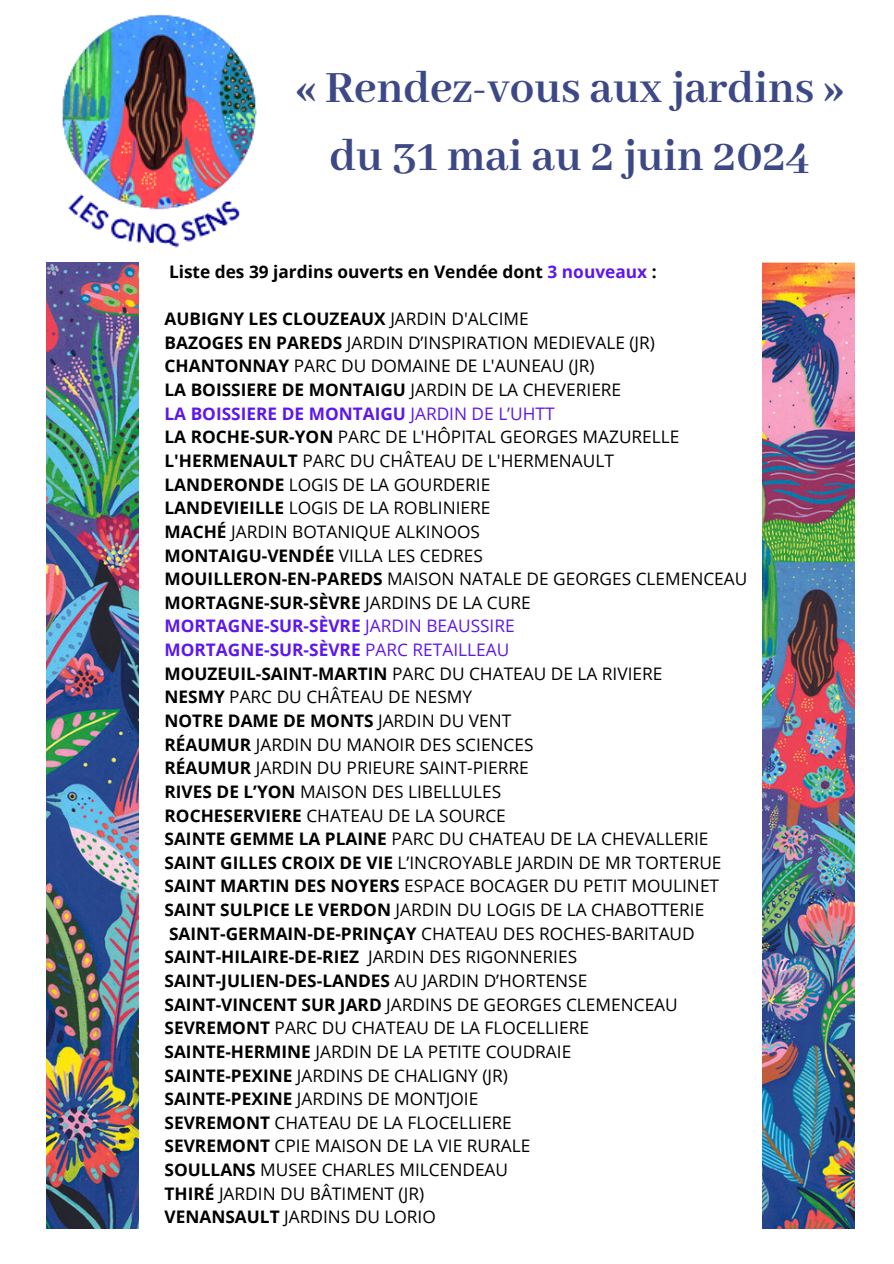
<style>
.page{position:relative;width:894px;height:1264px;background:#fff}
.page>*{position:absolute;margin:0;border:0;box-sizing:border-box;transform-origin:0 0}
.t1{font:700 48.6px/67.8px "Abhaya Libre";color:#3d4986;text-align:center}
.t2{font:17.25px/23.7px "Open Sans";color:#000}
.t3{font:700 17.25px "Open Sans";color:#000}
.s1{color:#5e17eb}
.s2{font-weight:700}
.s3{font-weight:700;color:#5e17eb}
</style>
<div class="page">
<img style="left:46px;top:263px;width:92px;height:965px">
<img style="left:762px;top:263px;width:92px;height:965px">
<img style="left:62px;top:15px;width:195px;height:233px">
<p class="t1" style="left:296px;top:56px;width:549px">« Rendez-vous aux jardins » du 31 mai au 2 juin 2024</p>
<h2 class="t3" style="left:169px;top:259px;width:489px">Liste des 39 jardins ouverts en Vendée dont <span class="s1">3 nouveaux</span> :</h2>
<p class="t2" style="left:164px;top:306px;width:584px"><span class="s2">AUBIGNY LES CLOUZEAUX</span> JARDIN D'ALCIME<br><span class="s2">BAZOGES EN PAREDS</span> JARDIN D’INSPIRATION MEDIEVALE (JR)<br><span class="s2">CHANTONNAY</span> PARC DU DOMAINE DE L'AUNEAU (JR)<br><span class="s2">LA BOISSIERE DE MONTAIGU</span> JARDIN DE LA CHEVERIERE<br><span class="s3">LA BOISSIERE DE MONTAIGU</span> <span class="s1">JARDIN DE L’UHTT<br></span><span class="s2">LA ROCHE-SUR-YON</span> PARC DE L'HÔPITAL GEORGES MAZURELLE <span class="s2">L'HERMENAULT</span> PARC DU CHÂTEAU DE L'HERMENAULT<br><span class="s2">LANDERONDE</span> LOGIS DE LA GOURDERIE<br><span class="s2">LANDEVIEILLE</span> LOGIS DE LA ROBLINIERE<br><span class="s2">MACHÉ</span> JARDIN BOTANIQUE ALKINOOS<br><span class="s2">MONTAIGU-VENDÉE</span> VILLA LES CEDRES<br><span class="s2">MOUILLERON-EN-PAREDS</span> MAISON NATALE DE GEORGES CLEMENCEAU <span class="s2">MORTAGNE-SUR-SÈVRE</span> JARDINS DE LA CURE<br><span class="s3">MORTAGNE-SUR-SÈVRE</span> <span class="s1">JARDIN BEAUSSIRE<br></span><span class="s3">MORTAGNE-SUR-SÈVRE</span> <span class="s1">PARC RETAILLEAU<br></span><span class="s2">MOUZEUIL-SAINT-MARTIN</span> PARC DU CHATEAU DE LA RIVIERE<br><span class="s2">NESMY</span> PARC DU CHÂTEAU DE NESMY<br><span class="s2">NOTRE DAME DE MONTS</span> JARDIN DU VENT<br><span class="s2">RÉAUMUR</span> JARDIN DU MANOIR DES SCIENCES<br><span class="s2">RÉAUMUR</span> JARDIN DU PRIEURE SAINT-PIERRE<br><span class="s2">RIVES DE L’YON</span> MAISON DES LIBELLULES<br><span class="s2">ROCHESERVIERE</span> CHATEAU DE LA SOURCE<br><span class="s2">SAINTE GEMME LA PLAINE</span> PARC DU CHATEAU DE LA CHEVALLERIE <span class="s2">SAINT GILLES CROIX DE VIE</span> L’INCROYABLE JARDIN DE MR TORTERUE <span class="s2">SAINT MARTIN DES NOYERS</span> ESPACE BOCAGER DU PETIT MOULINET <span class="s2">SAINT SULPICE LE VERDON</span> JARDIN DU LOGIS DE LA CHABOTTERIE <span class="s2">SAINT-GERMAIN-DE-PRINÇAY</span> CHATEAU DES ROCHES-BARITAUD <span class="s2">SAINT-HILAIRE-DE-RIEZ</span> JARDIN DES RIGONNERIES <span class="s2">SAINT-JULIEN-DES-LANDES</span> AU JARDIN D’HORTENSE<br><span class="s2">SAINT-VINCENT SUR JARD</span> JARDINS DE GEORGES CLEMENCEAU <span class="s2">SEVREMONT</span> PARC DU CHATEAU DE LA FLOCELLIERE<br><span class="s2">SAINTE-HERMINE</span> JARDIN DE LA PETITE COUDRAIE<br><span class="s2">SAINTE-PEXINE</span> JARDINS DE CHALIGNY (JR)<br><span class="s2">SAINTE-PEXINE</span> JARDINS DE MONTJOIE<br><span class="s2">SEVREMONT</span> CHATEAU DE LA FLOCELLIERE<br><span class="s2">SEVREMONT</span> CPIE MAISON DE LA VIE RURALE<br><span class="s2">SOULLANS</span> MUSEE CHARLES MILCENDEAU<br><span class="s2">THIRÉ</span> JARDIN DU BÂTIMENT (JR)<br><span class="s2">VENANSAULT</span> JARDINS DU LORIO</p>
</div>
